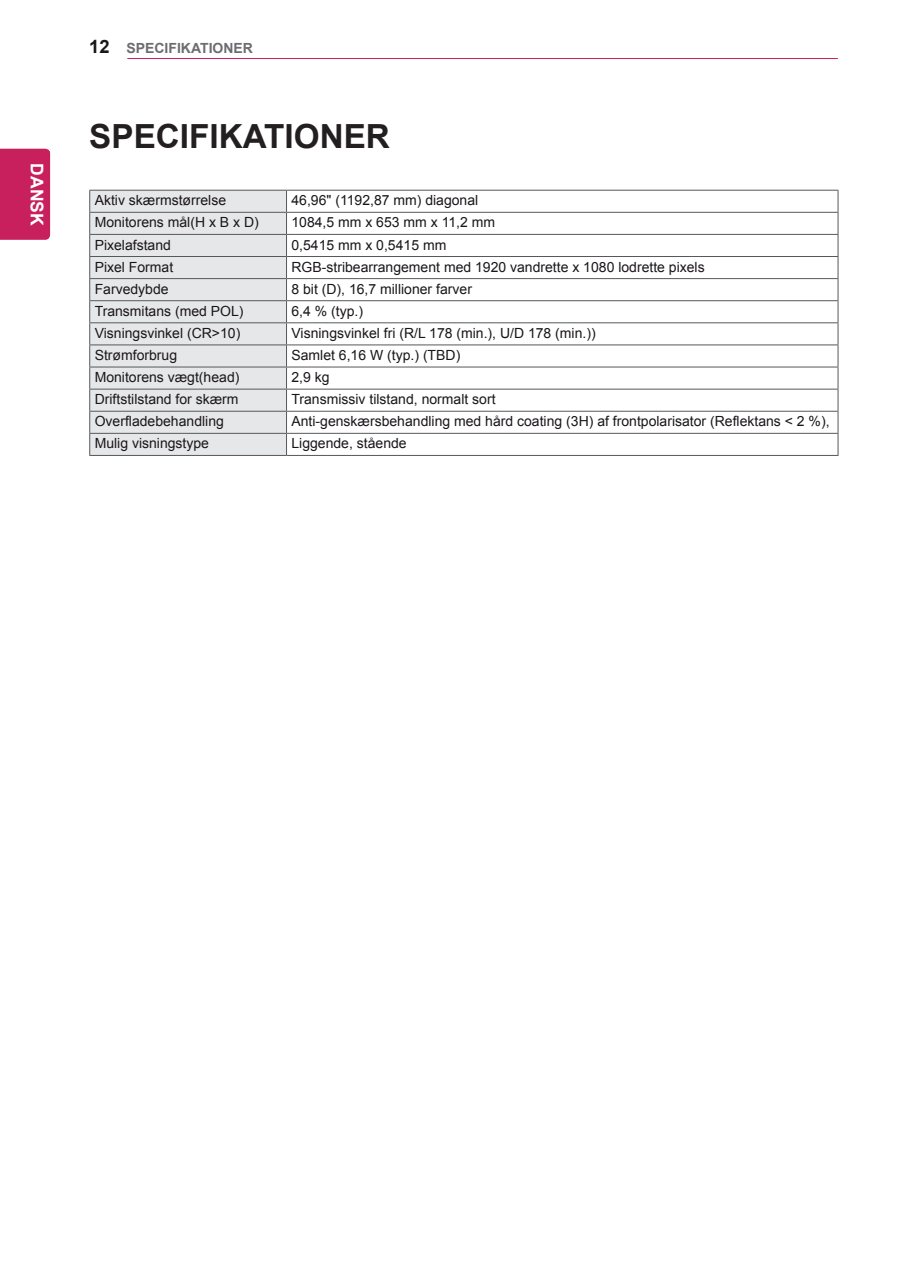
<style>
.page{position:relative;width:903px;height:1275px;background:#fff}
.page>*{position:absolute;margin:0;border:0;box-sizing:border-box;transform-origin:0 0}
.Chapter{font:700 33.25px "Arial";color:#231f20}
.t1{font:700 21px "Arial";color:#fff}
.t2{font:700 18.38px "Arial";color:#1a161a}
.t3{font:700 17.5px "Arial";color:#fff}
.Body-Bold-Center{font:14px "Arial";color:#1a161a}
.t4{font:700 14px "Arial";color:#6c6d70}
</style>
<div class="page">
<hr style="left:127px;top:58px;width:711px;height:1px;background:#c8205d">
<div style="left:0;top:149px;width:50px;height:91px;background:#c8205d"></div>
<div style="left:90px;top:191px;width:196px;height:264px;background:#e6e7e9"></div>
<hr style="left:89px;top:190px;width:197px;height:1px;background:#57585a">
<hr style="left:286px;top:190px;width:552px;height:1px;background:#57585a">
<hr style="left:89px;top:212px;width:197px;height:1px;background:#57585a">
<hr style="left:286px;top:212px;width:552px;height:1px;background:#57585a">
<hr style="left:89px;top:234px;width:197px;height:1px;background:#57585a">
<hr style="left:286px;top:234px;width:552px;height:1px;background:#57585a">
<hr style="left:89px;top:256px;width:197px;height:1px;background:#57585a">
<hr style="left:286px;top:256px;width:552px;height:1px;background:#57585a">
<hr style="left:89px;top:278px;width:197px;height:1px;background:#57585a">
<hr style="left:286px;top:278px;width:552px;height:1px;background:#57585a">
<hr style="left:89px;top:300px;width:197px;height:1px;background:#57585a">
<hr style="left:286px;top:300px;width:552px;height:1px;background:#57585a">
<hr style="left:89px;top:322px;width:197px;height:1px;background:#57585a">
<hr style="left:286px;top:322px;width:552px;height:1px;background:#57585a">
<hr style="left:89px;top:344px;width:197px;height:1px;background:#57585a">
<hr style="left:286px;top:344px;width:552px;height:1px;background:#57585a">
<hr style="left:89px;top:367px;width:197px;height:1px;background:#57585a">
<hr style="left:286px;top:367px;width:552px;height:1px;background:#57585a">
<hr style="left:89px;top:389px;width:197px;height:1px;background:#57585a">
<hr style="left:286px;top:389px;width:552px;height:1px;background:#57585a">
<hr style="left:89px;top:411px;width:197px;height:1px;background:#57585a">
<hr style="left:286px;top:411px;width:552px;height:1px;background:#57585a">
<hr style="left:89px;top:433px;width:197px;height:1px;background:#57585a">
<svg style="left:89px;top:191px;width:1px;height:264px"></svg>
<hr style="left:286px;top:433px;width:552px;height:1px;background:#57585a">
<svg style="left:286px;top:191px;width:1px;height:264px"></svg>
<svg style="left:837px;top:191px;width:1px;height:264px"></svg>
<hr style="left:89px;top:455px;width:197px;height:1px;background:#57585a">
<hr style="left:286px;top:455px;width:552px;height:1px;background:#57585a">
<p class="t3" style="left:49px;top:163px;width:64px;rotate:90deg">DANSK</p>
<p class="t1" style="left:50px;top:172px;width:47px;rotate:90deg">DAN</p>
<p class="t2" style="left:89px;top:34px;width:22px">12</p>
<p class="t4" style="left:126px;top:39px;width:128px">SPECIFIKATIONER</p>
<p class="Chapter" style="left:89px;top:114px;width:302px">SPECIFIKATIONER</p>
<p class="Body-Bold-Center" style="left:95px;top:191px;width:133px">Aktiv skærmstørrelse</p>
<p class="Body-Bold-Center" style="left:291px;top:191px;width:188px">46,96" (1192,87 mm) diagonal</p>
<p class="Body-Bold-Center" style="left:95px;top:213px;width:166px">Monitorens mål(H x B x D)</p>
<p class="Body-Bold-Center" style="left:291px;top:213px;width:205px">1084,5 mm x 653 mm x 11,2 mm</p>
<p class="Body-Bold-Center" style="left:95px;top:235px;width:78px">Pixelafstand</p>
<p class="Body-Bold-Center" style="left:291px;top:235px;width:156px">0,5415 mm x 0,5415 mm</p>
<p class="Body-Bold-Center" style="left:95px;top:258px;width:80px">Pixel Format</p>
<p class="Body-Bold-Center" style="left:291px;top:258px;width:415px">RGB-stribearrangement med 1920 vandrette x 1080 lodrette pixels</p>
<p class="Body-Bold-Center" style="left:95px;top:280px;width:75px">Farvedybde</p>
<p class="Body-Bold-Center" style="left:291px;top:280px;width:182px">8 bit (D), 16,7 millioner farver</p>
<p class="Body-Bold-Center" style="left:95px;top:302px;width:150px">Transmitans (med POL)</p>
<p class="Body-Bold-Center" style="left:291px;top:302px;width:73px">6,4 % (typ.)</p>
<p class="Body-Bold-Center" style="left:95px;top:324px;width:147px">Visningsvinkel (CR&gt;10)</p>
<p class="Body-Bold-Center" style="left:291px;top:324px;width:306px">Visningsvinkel fri (R/L 178 (min.), U/D 178 (min.))</p>
<p class="Body-Bold-Center" style="left:95px;top:346px;width:84px">Strømforbrug</p>
<p class="Body-Bold-Center" style="left:291px;top:346px;width:170px">Samlet 6,16 W (typ.) (TBD)</p>
<p class="Body-Bold-Center" style="left:95px;top:368px;width:146px">Monitorens vægt(head)</p>
<p class="Body-Bold-Center" style="left:291px;top:368px;width:40px">2,9 kg</p>
<p class="Body-Bold-Center" style="left:95px;top:390px;width:145px">Driftstilstand for skærm</p>
<p class="Body-Bold-Center" style="left:291px;top:390px;width:206px">Transmissiv tilstand, normalt sort</p>
<p class="Body-Bold-Center" style="left:95px;top:412px;width:131px">Overfladebehandling</p>
<p class="Body-Bold-Center" style="left:291px;top:412px;width:540px">Anti-genskærsbehandling med hård coating (3H) af frontpolarisator (Reflektans &lt; 2 %),</p>
<p class="Body-Bold-Center" style="left:95px;top:434px;width:116px">Mulig visningstype</p>
<p class="Body-Bold-Center" style="left:291px;top:434px;width:117px">Liggende, stående</p>
</div>
